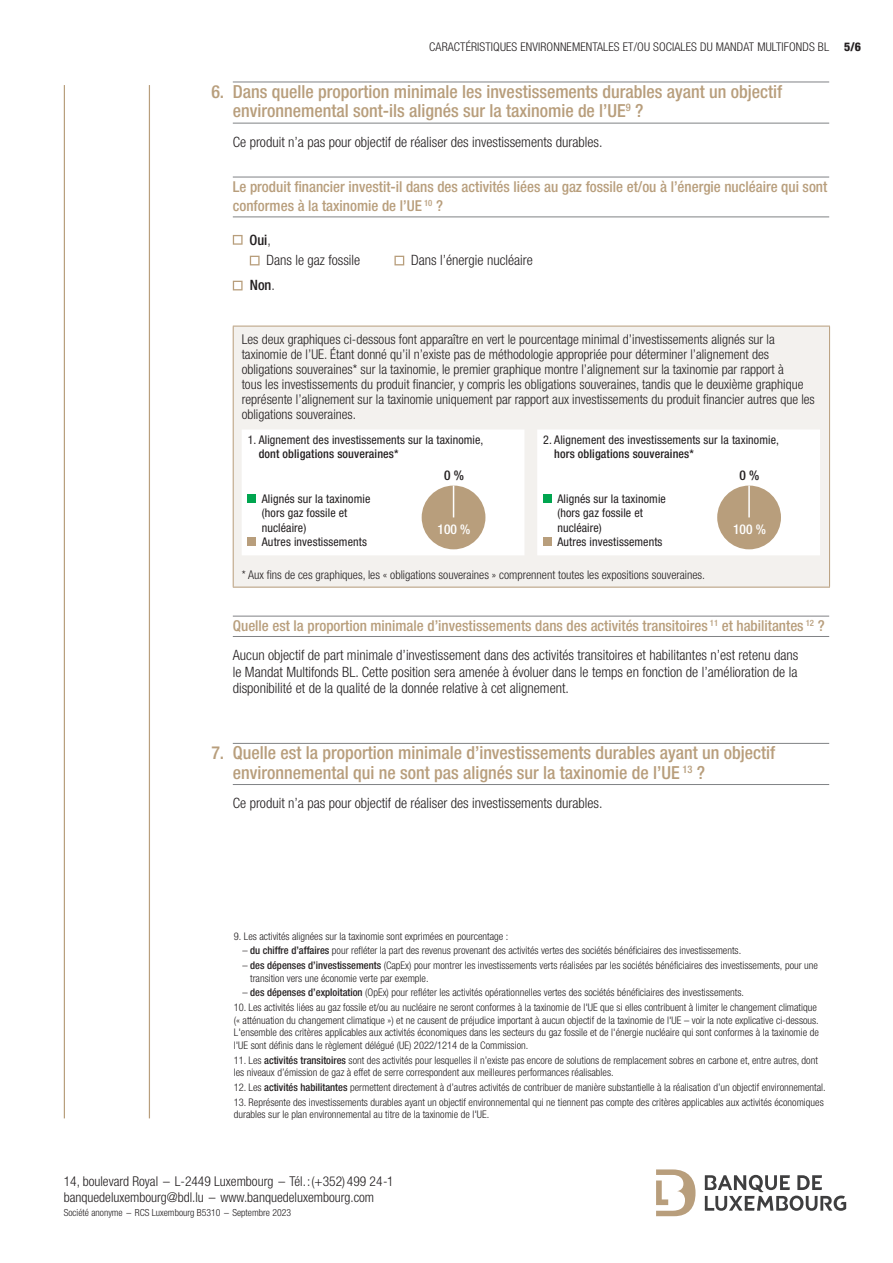
<style>
.page{position:relative;width:893px;height:1263px;background:#fff}
.page>*{position:absolute;margin:0;border:0;box-sizing:border-box;transform-origin:0 0}
._01_titre_A{font:500 condensed 18px/19.5px "Helvetica Neue LT Std";color:#b89e7c}
._01_titre_B{font:500 condensed 15px/19.5px "Helvetica Neue LT Std";color:#b89e7c}
._01_titre_A-2{font:300 condensed 14.25px/16.5px "Helvetica Neue LT Std";color:#231f20;text-align:justify}
._01_titre_A-3{font:500 condensed 14.25px "Helvetica Neue LT Std";color:#231f20}
._04_tableau_champs_de_saisie{font:300 condensed 13.5px/15px "Helvetica Neue LT Std";color:#231f20}
._04_tableau_champs_de_saisie-2{font:500 condensed 13.5px "Helvetica Neue LT Std";color:#fff}
._04_tableau_champs_de_saisie-3{font:500 condensed 13.5px "Helvetica Neue LT Std";color:#231f20}
._00_en-tête{font:condensed 12px/14.4px "Helvetica Neue LT Std";letter-spacing:.01em;color:#231f20}
._01_titre_A-4{font:300 condensed 12px "Helvetica Neue LT Std";color:#231f20}
._05_notes{font:300 condensed 10.5px/12.6px "Helvetica Neue LT Std";color:#231f20}
.t1{font:300 condensed 9.75px "Helvetica Neue LT Std";color:#231f20}
.s1{font-weight:800}
.s2{font-weight:300}
.s3{font-weight:500}
</style>
<div class="page">
<svg style="left:656px;top:1169px;width:39px;height:47px"></svg>
<svg style="left:705px;top:1175px;width:141px;height:36px"></svg>
<hr style="left:64px;top:85px;width:1px;height:1033px;background:#b89e7c">
<hr style="left:149px;top:85px;width:1px;height:1033px;background:#b89e7c">
<hr style="left:233px;top:82px;width:596px;height:1px;background:#808285">
<hr style="left:233px;top:123px;width:596px;height:1px;background:#808285">
<hr style="left:233px;top:177px;width:596px;height:1px;background:#808285">
<hr style="left:233px;top:217px;width:596px;height:1px;background:#808285">
<hr style="left:233px;top:616px;width:596px;height:1px;background:#808285">
<hr style="left:233px;top:636px;width:596px;height:1px;background:#808285">
<hr style="left:233px;top:743px;width:596px;height:1px;background:#808285">
<hr style="left:233px;top:784px;width:596px;height:1px;background:#808285">
<svg style="left:233px;top:235px;width:10px;height:10px"></svg>
<svg style="left:250px;top:256px;width:10px;height:9px"></svg>
<svg style="left:394px;top:256px;width:10px;height:9px"></svg>
<svg style="left:233px;top:281px;width:10px;height:9px"></svg>
<div style="left:233px;top:326px;width:597px;height:261px;background:#f3f1ee"></div>
<hr style="left:233px;top:326px;width:597px;height:1px;background:#b89e7c">
<hr style="left:233px;top:326px;width:1px;height:261px;background:#b89e7c">
<hr style="left:829px;top:326px;width:1px;height:261px;background:#b89e7c">
<hr style="left:233px;top:587px;width:597px;height:1px;background:#b89e7c">
<div style="left:242px;top:430px;width:578px;height:125px;background:#fff"></div>
<div style="left:422px;top:486px;width:63px;height:63px;background:#b89e7c;border-radius:50%"></div>
<hr style="left:453px;top:486px;width:1px;height:31px;background:#fff">
<div style="left:717px;top:486px;width:64px;height:63px;background:#b89e7c;border-radius:50%"></div>
<hr style="left:748px;top:486px;width:2px;height:31px;background:#fff">
<div style="left:248px;top:494px;width:8px;height:9px;background:#00a54f"></div>
<div style="left:248px;top:538px;width:8px;height:8px;background:#b89e7c"></div>
<div style="left:543px;top:494px;width:9px;height:9px;background:#00a54f"></div>
<div style="left:543px;top:538px;width:9px;height:8px;background:#b89e7c"></div>
<p class="_01_titre_A-4" style="left:429px;top:40px;width:433px">CARACTÉRISTIQUES ENVIRONNEMENTALES ET/OU SOCIALES DU MANDAT MULTIFONDS BL <span class="s1">5/6</span></p>
<p class="_01_titre_A" style="left:233px;top:82px;width:551px;text-indent:-21px">6. Dans quelle proportion minimale les investissements durables ayant un objectif environnemental sont-ils alignés sur la taxinomie de l’UE<sup>9</sup> ?</p>
<p class="_01_titre_A-2" style="left:233px;top:133px;width:371px">Ce produit n’a pas pour objectif de réaliser des investissements durables.</p>
<p class="_01_titre_B" style="left:233px;top:176px;width:596px">Le produit financier investit-il dans des activités liées au gaz fossile et/ou à l’énergie nucléaire qui sont conformes à la taxinomie de l’UE <sup>10</sup> ?</p>
<p class="_01_titre_A-3" style="left:249px;top:231px;width:23px">Oui<span class="s2">,</span></p>
<p class="_01_titre_A-2" style="left:266px;top:252px;width:95px">Dans le gaz fossile</p>
<p class="_01_titre_A-2" style="left:411px;top:252px;width:123px">Dans l’énergie nucléaire</p>
<p class="_01_titre_A-3" style="left:250px;top:277px;width:27px">Non<span class="s2">.</span></p>
<p class="_04_tableau_champs_de_saisie" style="left:242px;top:332px;width:575px">Les deux graphiques ci-dessous font apparaître en vert le pourcentage minimal d’investissements alignés sur la taxinomie de l’UE. Étant donné qu’il n’existe pas de méthodologie appropriée pour déterminer l’alignement des obligations souveraines* sur la taxinomie, le premier graphique montre l’alignement sur la taxinomie par rapport à<br>tous les investissements du produit financier, y compris les obligations souveraines, tandis que le deuxième graphique représente l’alignement sur la taxinomie uniquement par rapport aux investissements du produit financier autres que les obligations souveraines.</p>
<p class="_00_en-tête" style="left:259px;top:432px;width:226px;text-indent:-11px">1. Alignement des investissements sur la taxinomie, <span class="s3">dont obligations souveraines*</span></p>
<p class="_00_en-tête" style="left:554px;top:432px;width:226px;text-indent:-11px">2. Alignement des investissements sur la taxinomie, <span class="s3">hors obligations souveraines*</span></p>
<p class="_04_tableau_champs_de_saisie-3" style="left:444px;top:467px;width:21px">0 %</p>
<p class="_04_tableau_champs_de_saisie-3" style="left:739px;top:467px;width:21px">0 %</p>
<p class="_00_en-tête" style="left:557px;top:491px;width:110px">Alignés sur la taxinomie (hors gaz fossile et nucléaire)</p>
<p class="_00_en-tête" style="left:557px;top:535px;width:107px">Autres investissements</p>
<p class="_01_titre_A-4" style="left:242px;top:567px;width:465px">* Aux fins de ces graphiques, les « obligations souveraines » comprennent toutes les expositions souveraines.</p>
<p class="_01_titre_B" style="left:233px;top:615px;width:593px">Quelle est la proportion minimale d’investissements dans des activités transitoires <sup>11</sup> et habilitantes <sup>12</sup> ?</p>
<p class="_01_titre_A-2" style="left:233px;top:647px;width:567px">Aucun objectif de part minimale d’investissement dans des activités transitoires et habilitantes n’est retenu dans le Mandat Multifonds BL. Cette position sera amenée à évoluer dans le temps en fonction de l’amélioration de la disponibilité et de la qualité de la donnée relative à cet alignement.</p>
<p class="_00_en-tête" style="left:262px;top:491px;width:110px">Alignés sur la taxinomie (hors gaz fossile et nucléaire)</p>
<p class="_00_en-tête" style="left:262px;top:535px;width:107px">Autres investissements</p>
<p class="_04_tableau_champs_de_saisie-2" style="left:437px;top:521px;width:34px">100 %</p>
<p class="_04_tableau_champs_de_saisie-2" style="left:733px;top:521px;width:34px">100 %</p>
<p class="_01_titre_A" style="left:233px;top:743px;width:544px;text-indent:-21px">7. Quelle est la proportion minimale d’investissements durables ayant un objectif environnemental qui ne sont pas alignés sur la taxinomie de l’UE <sup>13</sup> ?</p>
<p class="_01_titre_A-2" style="left:233px;top:795px;width:371px">Ce produit n’a pas pour objectif de réaliser des investissements durables.</p>
<p class="_05_notes" style="left:234px;top:929px;width:276px">9. Les activités alignées sur la taxinomie sont exprimées en pourcentage :</p>
<p class="_05_notes" style="left:242px;top:944px;width:500px">– <span class="s3">du chiffre d’affaires</span> pour refléter la part des revenus provenant des activités vertes des sociétés bénéficiaires des investissements.</p>
<p class="_05_notes" style="left:250px;top:959px;width:569px;text-indent:-8px">– <span class="s3">des dépenses d’investissements</span> (CapEx) pour montrer les investissements verts réalisées par les sociétés bénéficiaires des investissements, pour une transition vers une économie verte par exemple.</p>
<p class="_05_notes" style="left:242px;top:986px;width:503px">– <span class="s3">des dépenses d’exploitation</span> (OpEx) pour refléter les activités opérationnelles vertes des sociétés bénéficiaires des investissements.</p>
<p class="_05_notes" style="left:234px;top:1001px;width:586px">10. Les activités liées au gaz fossile et/ou au nucléaire ne seront conformes à la taxinomie de l'UE que si elles contribuent à limiter le changement climatique (« atténuation du changement climatique ») et ne causent de préjudice important à aucun objectif de la taxinomie de l'UE – voir la note explicative ci-dessous.<br>L'ensemble des critères applicables aux activités économiques dans les secteurs du gaz fossile et de l'énergie nucléaire qui sont conformes à la taxinomie de l'UE sont définis dans le règlement délégué (UE) 2022/1214 de la Commission.</p>
<p class="_05_notes" style="left:234px;top:1054px;width:585px">11. Les <span class="s3">activités transitoires</span> sont des activités pour lesquelles il n’existe pas encore de solutions de remplacement sobres en carbone et, entre autres, dont les niveaux d’émission de gaz à effet de serre correspondent aux meilleures performances réalisables.</p>
<p class="_05_notes" style="left:234px;top:1081px;width:593px">12. Les <span class="s3">activités habilitantes</span> permettent directement à d’autres activités de contribuer de manière substantielle à la réalisation d’un objectif environnemental.</p>
<p class="_05_notes" style="left:234px;top:1096px;width:591px">13. Représente des investissements durables ayant un objectif environnemental qui ne tiennent pas compte des critères applicables aux activités économiques durables sur le plan environnemental au titre de la taxinomie de l'UE.</p>
<p class="_04_tableau_champs_de_saisie" style="left:64px;top:1173px;width:331px;line-height:16.2px">14, boulevard Royal – L-2449 Luxembourg – Tél.:(+352) 499 24-1 banquedeluxembourg@bdl.lu – www.banquedeluxembourg.com</p>
<p class="t1" style="left:64px;top:1207px;width:229px">Société anonyme – RCS Luxembourg B5310 – Septembre 2023</p>
</div>
